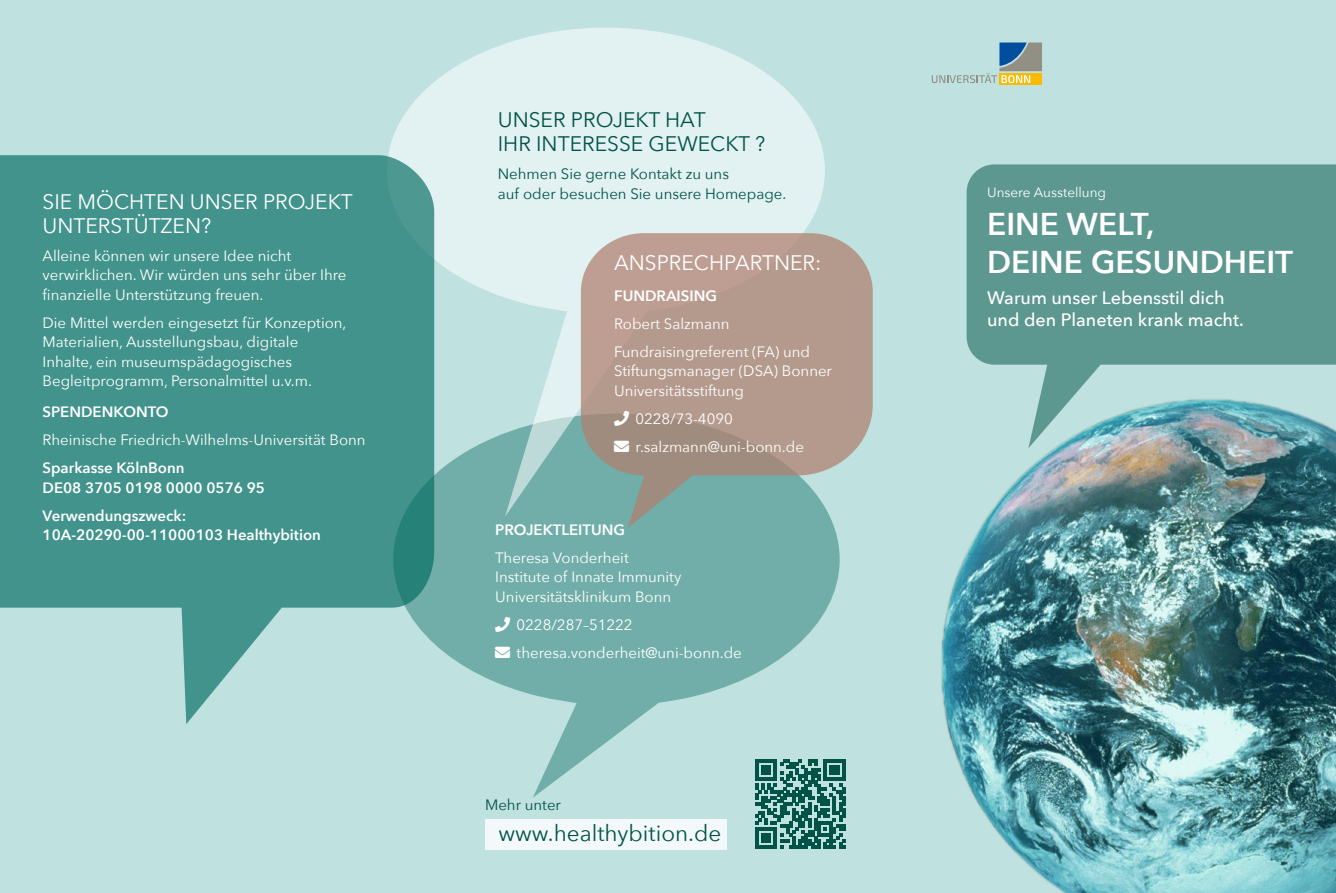
<style>
.page{position:relative;width:1336px;height:893px;background:#fff}
.page>*{position:absolute;margin:0;border:0;box-sizing:border-box;transform-origin:0 0}
.t1{font:600 31.5px/37.8px "Avenir Next";color:#fff}
.t2{font:22.5px "Avenir Next";color:#005346}
.t3{font:21px/24px "Avenir Next";color:#fff}
.t4{font:21px/24px "Avenir Next";color:#005346}
.t5{font:500 18px/22.5px "Avenir Next";color:#fff}
.t6{font:15px/19.5px "Avenir Next";color:#fff}
.t7{font:600 15px/19.5px "Avenir Next";color:#fff}
.t8{font:15px/19.5px "Avenir Next";color:#005346}
.t9{font:13.5px "Avenir Next";color:#fff}
</style>
<div class="page">
<div style="left:0;top:0;width:1335px;height:893px;background:#bfe1e0"></div>
<svg style="left:434px;top:517px;width:405px;height:281px;fill:#71aea9"></svg>
<svg style="left:388px;top:28px;width:436px;height:489px;fill:#e2f1f1"></svg>
<svg style="left:581px;top:233px;width:291px;height:295px;background:#aaa095"></svg>
<svg style="left:0;top:155px;width:434px;height:569px;fill:#41938b"></svg>
<div style="left:966px;top:164px;width:369px;height:207px;background:#5c9790"></div>
<div style="left:999px;top:73px;width:42px;height:12px;background:#fbba00"></div>
<svg style="left:931px;top:43px;width:110px;height:40px"></svg>
<div style="left:485px;top:819px;width:241px;height:31px;background:#f3f9fa"></div>
<img style="left:941px;top:371px;width:394px;height:522px">
<svg style="left:755px;top:759px;width:90px;height:90px"></svg>
<svg style="left:614px;top:410px;width:15px;height:16px"></svg>
<svg style="left:614px;top:440px;width:15px;height:12px"></svg>
<svg style="left:495px;top:616px;width:15px;height:15px"></svg>
<svg style="left:495px;top:646px;width:15px;height:11px"></svg>
<h3 class="t3" style="left:43px;top:189px;width:311px">SIE MÖCHTEN UNSER PROJEKT<br>UNTERSTÜTZEN?</h3>
<p class="t6" style="left:43px;top:245px;width:305px">Alleine können wir unsere Idee nicht verwirklichen. Wir würden uns sehr über Ihre finanzielle Unterstützung freuen.</p>
<p class="t6" style="left:43px;top:312px;width:305px">Die Mittel werden eingesetzt für Konzeption, Materialien, Ausstellungsbau, digitale Inhalte, ein museumspädagogisches Begleitprogramm, Personalmittel u.v.m.</p>
<p class="t7" style="left:43px;top:402px;width:127px">SPENDENKONTO</p>
<p class="t6" style="left:43px;top:430px;width:324px">Rheinische Friedrich-Wilhelms-Universität Bonn</p>
<p class="t7" style="left:43px;top:458px;width:224px">Sparkasse KölnBonn<br>DE08 3705 0198 0000 0576 95</p>
<p class="t7" style="left:43px;top:505px;width:280px">Verwendungszweck:<br>10A-20290-00-11000103 Healthybition</p>
<h3 class="t4" style="left:497px;top:107px;width:269px">UNSER PROJEKT HAT<br>IHR INTERESSE GEWECKT ?</h3>
<p class="t8" style="left:497px;top:164px;width:290px">Nehmen Sie gerne Kontakt zu uns<br>auf oder besuchen Sie unsere Homepage.</p>
<h3 class="t3" style="left:614px;top:250px;width:209px">ANSPRECHPARTNER:</h3>
<p class="t7" style="left:614px;top:285px;width:104px">FUNDRAISING</p>
<p class="t6" style="left:614px;top:309px;width:197px;line-height:28px">Robert Salzmann<br>Fundraisingreferent (FA) und</p>
<p class="t6" style="left:614px;top:361px;width:219px">Stiftungsmanager (DSA) Bonner<br>Universitätsstiftung</p>
<p class="t6" style="left:635px;top:404px;width:170px;line-height:28px">0228/73-4090 r.salzmann@uni-bonn.de</p>
<p class="t7" style="left:495px;top:519px;width:131px">PROJEKTLEITUNG</p>
<p class="t6" style="left:495px;top:547px;width:187px">Theresa Vonderheit<br>Institute of Innate Immunity<br>Universitätsklinikum Bonn</p>
<p class="t6" style="left:516px;top:610px;width:227px;line-height:28px">0228/287–51222 theresa.vonderheit@uni-bonn.de</p>
<p class="t8" style="left:485px;top:795px;width:77px">Mehr unter</p>
<h2 class="t2" style="left:498px;top:815px;width:224px">www.healthybition.de</h2>
<p class="t9" style="left:986px;top:181px;width:120px">Unsere Ausstellung</p>
<h1 class="t1" style="left:986px;top:204px;width:307px">EINE WELT,<br>DEINE GESUNDHEIT</h1>
<p class="t5" style="left:986px;top:286px;width:258px">Warum unser Lebensstil dich und den Planeten krank macht.</p>
</div>
